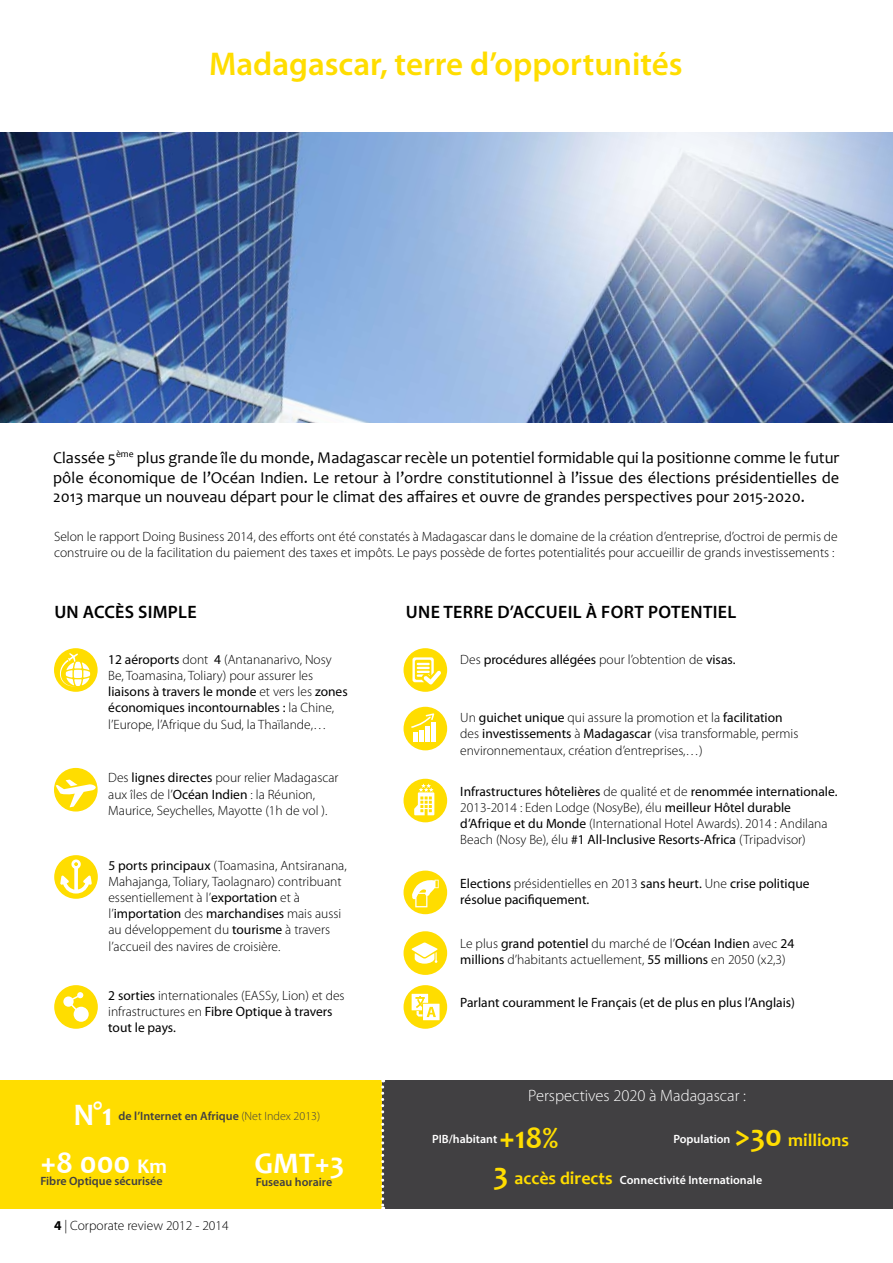
<style>
.page{position:relative;width:893px;height:1263px;background:#fff}
.page>*{position:absolute;margin:0;border:0;box-sizing:border-box;transform-origin:0 0}
.t1{font:600 33px "Myriad Pro";color:#fd0}
.t2{font:700 31.5px "Candara";color:#fff}
.t3{font:700 31.5px "Candara";color:#fd0}
.t4{font:700 30px "Candara";color:#fff}
.t5{font:600 18px "Myriad Pro";letter-spacing:.02em;color:#000}
.t6{font:700 18px "Candara";color:#fd0}
.t7{font:16.5px/19.8px "Candara";color:#000;text-align:justify}
.t8{font:300 16.5px "Myriad Pro";color:#fff}
.t9{font:300 13.5px/16.2px "Myriad Pro";color:#000}
.t10{font:13.5px/16.2px "Myriad Pro";color:#000}
.t11{font:600 12px "Myriad Pro";color:#414042}
.t12{font:600 12px "Myriad Pro";color:#fff}
.s1{font-weight:400}
.s2{font-weight:300}
.s3{font-size:21px}
.s4{font-weight:700}
.s5{font-size:31.5px}
.s6{font-family:"Candara";font-weight:700;font-size:31.5px;color:#fd0}
.s7{font-family:"Candara";font-weight:700;font-size:18px;color:#fd0}
</style>
<div class="page">
<div style="left:382px;top:1080px;width:511px;height:129px;background:#414042"></div>
<div style="left:0;top:1080px;width:382px;height:129px;background:#fd0"></div>
<svg style="left:381px;top:1080px;width:3px;height:129px"></svg>
<img style="left:0;top:132px;width:893px;height:291px">
<div style="left:54px;top:768px;width:44px;height:43px;background:#fd0;border-radius:50%"></div>
<svg style="left:56px;top:779px;width:40px;height:28px"></svg>
<div style="left:404px;top:648px;width:43px;height:44px;background:#fd0;border-radius:50%"></div>
<svg style="left:412px;top:657px;width:29px;height:27px"></svg>
<div style="left:404px;top:779px;width:43px;height:43px;background:#fd0;border-radius:50%"></div>
<svg style="left:414px;top:784px;width:20px;height:31px"></svg>
<div style="left:404px;top:985px;width:43px;height:44px;background:#fd0;border-radius:50%"></div>
<svg style="left:412px;top:994px;width:27px;height:26px"></svg>
<div style="left:404px;top:870px;width:43px;height:44px;background:#fd0;border-radius:50%"></div>
<svg style="left:412px;top:879px;width:27px;height:28px"></svg>
<div style="left:404px;top:931px;width:43px;height:44px;background:#fd0;border-radius:50%"></div>
<svg style="left:411px;top:942px;width:27px;height:22px"></svg>
<div style="left:54px;top:985px;width:44px;height:44px;background:#fd0;border-radius:50%"></div>
<div style="left:74px;top:1007px;width:15px;height:15px;background:#fff;border-radius:50%"></div>
<svg style="left:63px;top:996px;width:11px;height:11px"></svg>
<svg style="left:66px;top:992px;width:17px;height:25px"></svg>
<div style="left:404px;top:707px;width:43px;height:43px;background:#fd0;border-radius:50%"></div>
<hr style="left:414px;top:732px;width:4px;height:10px;background:#fff">
<hr style="left:420px;top:730px;width:4px;height:12px;background:#fff">
<hr style="left:425px;top:726px;width:4px;height:16px;background:#fff">
<hr style="left:431px;top:722px;width:4px;height:20px;background:#fff">
<svg style="left:410px;top:712px;width:26px;height:16px"></svg>
<div style="left:54px;top:648px;width:44px;height:44px;background:#fd0;border-radius:50%"></div>
<svg style="left:60px;top:653px;width:30px;height:33px"></svg>
<div style="left:54px;top:855px;width:44px;height:44px;background:#fd0;border-radius:50%"></div>
<svg style="left:60px;top:859px;width:32px;height:34px"></svg>
<h1 class="t1" style="left:209px;top:43px;width:475px">Madagascar, terre d’opportunités</h1>
<p class="t7" style="left:53px;top:447px;width:788px">Classée 5<sup>ème</sup> plus grande île du monde, Madagascar recèle un potentiel formidable qui la positionne comme le futur pôle économique de l’Océan Indien. Le retour à l’ordre constitutionnel à l’issue des élections présidentielles de 2013 marque un nouveau départ pour le climat des affaires et ouvre de grandes perspectives pour 2015-2020.</p>
<p class="t9" style="left:54px;top:529px;width:785px">Selon le rapport Doing Business 2014, des efforts ont été constatés à Madagascar dans le domaine de la création d’entreprise, d’octroi de permis de construire ou de la facilitation du paiement des taxes et impôts. Le pays possède de fortes potentialités pour accueillir de grands investissements :</p>
<h3 class="t5" style="left:54px;top:601px;width:144px">Un accès simple</h3>
<p class="t9" style="left:108px;top:651px;width:241px"><span class="s1">12 aéroports</span> dont <span class="s1">4</span> (Antananarivo, Nosy Be, Toamasina, Toliary) pour assurer les <span class="s1">liaisons à travers le monde</span> et vers les <span class="s1">zones économiques incontournables :</span> la Chine, l’Europe, l’Afrique du Sud, la Thaïlande,…</p>
<p class="t9" style="left:108px;top:770px;width:232px">Des <span class="s1">lignes directes</span> pour relier Madagascar aux îles de l’<span class="s1">Océan Indien</span> : la Réunion,<br>Maurice, Seychelles, Mayotte (1h de vol ).</p>
<p class="t9" style="left:108px;top:857px;width:240px"><span class="s1">5 ports principaux</span> (Toamasina, Antsiranana, Mahajanga, Toliary, Taolagnaro) contribuant essentiellement à l’<span class="s1">exportation</span> et à l’<span class="s1">importation</span> des <span class="s1">marchandises</span> mais aussi au développement du <span class="s1">tourisme</span> à travers l’accueil des navires de croisière.</p>
<p class="t9" style="left:108px;top:987px;width:238px"><span class="s1">2 sorties</span> internationales (EASSy, Lion) et des infrastructures en <span class="s1">Fibre Optique à travers tout le pays.</span></p>
<h2 class="t2" style="left:73px;top:1095px;width:41px">N°1</h2>
<p class="t11" style="left:119px;top:1109px;width:203px">de l’Internet en Afrique <span class="s2">(Net Index 2013)</span></p>
<h2 class="t2" style="left:40px;top:1143px;width:128px">+8 000 <span class="s3">Km</span></h2>
<p class="t11" style="left:40px;top:1173px;width:124px">Fibre Optique sécurisée</p>
<h3 class="t4" style="left:255px;top:1145px;width:91px">GMT+3</h3>
<p class="t11" style="left:256px;top:1175px;width:78px">Fuseau horaire</p>
<p class="t9" style="left:54px;top:1217px;width:176px"><span class="s4">4</span> | Corporate review 2012 - 2014</p>
<h3 class="t5" style="left:406px;top:601px;width:332px">Une terre d’accueil à fort potentiel</h3>
<p class="t10" style="left:460px;top:651px;width:277px"><span class="s2">Des</span> procédures allégées <span class="s2">pour l’obtention de</span> visas.</p>
<p class="t9" style="left:460px;top:710px;width:340px">Un <span class="s1">guichet unique</span> qui assure la promotion et la <span class="s1">facilitation </span>des <span class="s1">investissements</span> à <span class="s1">Madagascar</span> (visa transformable, permis environnementaux, création d’entreprises,…)</p>
<p class="t10" style="left:460px;top:783px;width:379px">Infrastructures hôtelières <span class="s2">de qualité et de</span> renommée internationale.<br><span class="s2">2013-2014 : Eden Lodge (NosyBe), élu</span> meilleur Hôtel durable d’Afrique et du Monde <span class="s2">(International Hotel Awards). 2014 : Andilana Beach (Nosy Be), élu</span> #1 All-Inclusive Resorts-Africa <span class="s2">(Tripadvisor)</span></p>
<p class="t10" style="left:460px;top:875px;width:351px">Elections <span class="s2">présidentielles en 2013</span> sans heurt. <span class="s2">Une</span> crise politique résolue pacifiquement.</p>
<p class="t9" style="left:460px;top:935px;width:335px">Le plus <span class="s1">grand potentiel</span> du marché de l’<span class="s1">Océan Indien</span> avec <span class="s1">24 millions</span> d’habitants actuellement, <span class="s1">55 millions</span> en 2050 (x2,3)</p>
<p class="t10" style="left:460px;top:994px;width:336px">Parlant couramment le Français (et de plus en plus l’Anglais)</p>
<p class="t8" style="left:528px;top:1086px;width:219px">Perspectives 2020 à Madagascar :</p>
<p class="t12" style="left:432px;top:1131px;width:67px">PIB/habitant</p>
<h2 class="t3" style="left:499px;top:1119px;width:61px">+18%</h2>
<p class="t12" style="left:673px;top:1131px;width:59px">Population</p>
<h3 class="t6" style="left:735px;top:1129px;width:116px"><span class="s5">&gt;30</span> millions</h3>
<p class="t12" style="left:493px;top:1172px;width:270px"><span class="s6">3</span> <span class="s7">accès directs</span> Connectivité Internationale</p>
</div>
